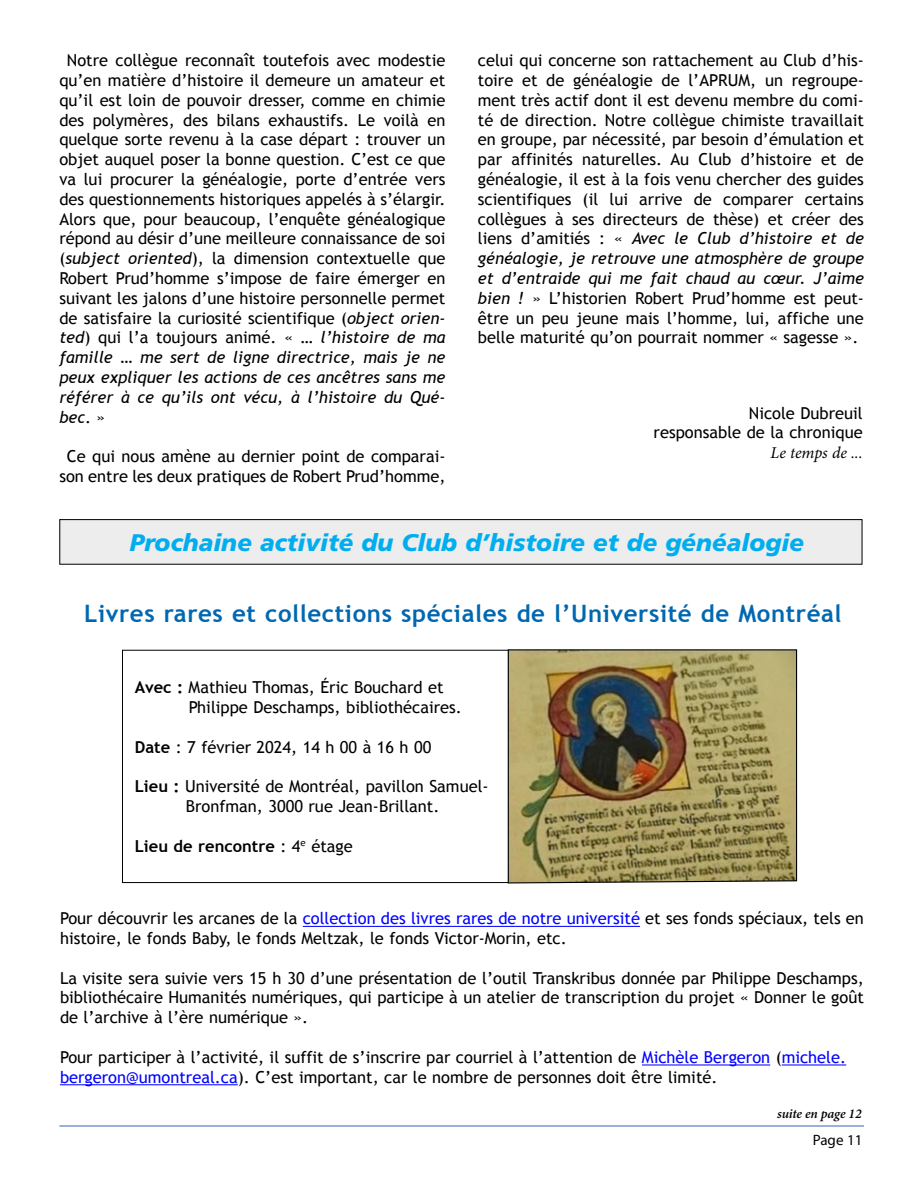
<style>
.page{position:relative;width:918px;height:1188px;background:#fff}
.page>*{position:absolute;margin:0;border:0;box-sizing:border-box;transform-origin:0 0}
.t1{font:700 24px "Trebuchet MS";letter-spacing:.025em;color:#0067b1}
.t2{font:italic 900 24px "Frutiger";color:#00aeef}
.t3{font:16.5px/19.8px "Trebuchet MS";color:#000;text-align:justify}
.t4{font:700 16.5px "Trebuchet MS";color:#000}
.t5{font:italic 16.5px "Minion Pro";letter-spacing:-.005em;color:#000}
.t6{font:15px "Myriad Pro";color:#000}
.t7{font:italic 600 13.5px "Minion Pro";letter-spacing:-.01em;color:#000}
.s1{font-style:italic}
.s2{font-weight:700}
.s3{font-weight:400}
.s4{color:#00f}
</style>
<div class="page">
<hr style="left:59px;top:1126px;width:805px;height:1px;background:#3c65af">
<div style="left:60px;top:520px;width:802px;height:44px;background:#ededee"></div>
<div style="left:59px;top:519px;width:803px;height:46px;border:1px solid #000"></div>
<hr style="left:303px;top:926px;width:337px;height:1px;background:#00f">
<hr style="left:642px;top:1064px;width:128px;height:1px;background:#00f">
<hr style="left:782px;top:1064px;width:64px;height:1px;background:#00f">
<hr style="left:60px;top:1084px;width:178px;height:1px;background:#00f">
<div style="left:122px;top:650px;width:387px;height:233px;border:1px solid #000"></div>
<img style="left:507px;top:649px;width:291px;height:235px">
<p class="t3" style="left:59px;top:51px;width:388px;text-indent:8px">Notre collègue reconnaît toutefois avec modestie qu’en matière d’histoire il demeure un amateur et qu’il est loin de pouvoir dresser, comme en chimie des polymères, des bilans exhaustifs. Le voilà en quelque sorte revenu à la case départ : trouver un objet auquel poser la bonne question. C’est ce que va lui procurer la généalogie, porte d’entrée vers des questionnements historiques appelés à s’élargir.<br>Alors que, pour beaucoup, l’enquête généalogique répond au désir d’une meilleure connaissance de soi (<span class="s1">subject oriented</span>), la dimension contextuelle que Robert Prud’homme s’impose de faire émerger en suivant les jalons d’une histoire personnelle permet de satisfaire la curiosité scientifique (<span class="s1">object orien&shy;ted</span>) qui l’a toujours animé. « … <span class="s1">l’histoire de ma famille … me sert de ligne directrice, mais je ne peux expliquer les actions de ces ancêtres sans me référer à ce qu’ils ont vécu, à l’histoire du Qué&shy;bec</span>. »</p>
<p class="t3" style="left:59px;top:447px;width:388px;text-align:center">Ce qui nous amène au dernier point de comparai&shy;son entre les deux pratiques de Robert Prud’homme,</p>
<p class="t3" style="left:478px;top:51px;width:388px">celui qui concerne son rattachement au Club d’his&shy;toire et de généalogie de l’APRUM, un regroupe&shy;ment très actif dont il est devenu membre du comi&shy;té de direction. Notre collègue chimiste travaillait en groupe, par nécessité, par besoin d’émulation et par affinités naturelles. Au Club d’histoire et de généalogie, il est à la fois venu chercher des guides scientifiques (il lui arrive de comparer certains collègues à ses directeurs de thèse) et créer des liens d’amitiés : « <span class="s1">Avec le Club d’histoire et de généalogie, je retrouve une atmosphère de groupe et d’entraide qui me fait chaud au cœur. J’aime bien !</span> » L’historien Robert Prud’homme est peut&shy;être un peu jeune mais l’homme, lui, affiche une belle maturité qu’on pourrait nommer « sagesse ».</p>
<p class="t3" style="left:654px;top:403px;width:211px;text-align:right">Nicole Dubreuil<br>responsable de la chronique</p>
<p class="t5" style="left:771px;top:442px;width:94px">Le temps de ...</p>
<h1 class="t2" style="left:130px;top:529px;width:676px">Prochaine activité du Club d’histoire et de généalogie</h1>
<h1 class="t1" style="left:84px;top:599px;width:759px">Livres rares et collections spéciales de l’Université de Montréal</h1>
<p class="t3" style="left:189px;top:678px;width:275px;text-indent:-54px"><span class="s2">Avec :</span> Mathieu Thomas, Éric Bouchard et<br>Philippe Deschamps, bibliothécaires.</p>
<p class="t3" style="left:135px;top:737px;width:298px"><span class="s2">Date</span> : 7 février 2024, 14 h 00 à 16 h 00</p>
<p class="t3" style="left:135px;top:777px;width:355px;text-align:center"><span class="s2">Lieu :</span> Université de Montréal, pavillon Samuel-<br>Bronfman, 3000 rue Jean-Brillant.</p>
<p class="t4" style="left:135px;top:836px;width:219px">Lieu de rencontre <span class="s3">: 4</span><sup>e</sup> <span class="s3">étage</span></p>
<p class="t3" style="left:60px;top:909px;width:805px">Pour découvrir les arcanes de la <span class="s4">collection des livres rares de notre université</span> et ses fonds spéciaux, tels en histoire, le fonds Baby, le fonds Meltzak, le fonds Victor-Morin, etc.</p>
<p class="t3" style="left:60px;top:968px;width:805px">La visite sera suivie vers 15 h 30 d’une présentation de l’outil Transkribus donnée par Philippe Deschamps, bibliothécaire Humanités numériques, qui participe à un atelier de transcription du projet « Donner le goût de l’archive à l’ère numérique ».</p>
<p class="t3" style="left:60px;top:1047px;width:788px">Pour participer à l’activité, il suffit de s’inscrire par courriel à l’attention de <span class="s4">Michèle Bergeron</span> (<span class="s4">michele. bergeron@umontreal.ca</span>). C’est important, car le nombre de personnes doit être limité.</p>
<p class="t7" style="left:777px;top:1104px;width:86px">suite en page 12</p>
<p class="t6" style="left:813px;top:1131px;width:51px">Page 11</p>
</div>
